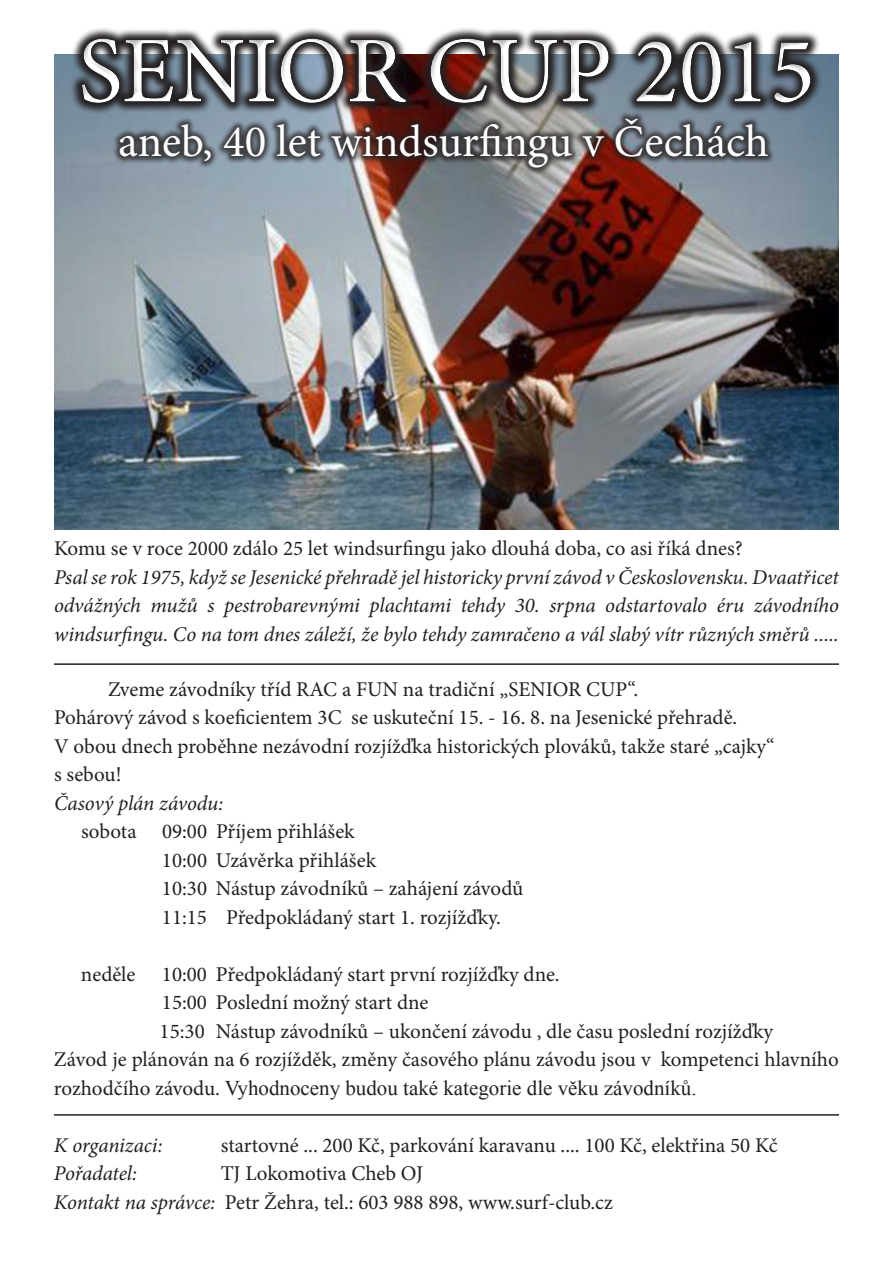
<style>
.page{position:relative;width:893px;height:1263px;background:#fff}
.page>*{position:absolute;margin:0;border:0;box-sizing:border-box;transform-origin:0 0}
.t1{font:94.5px "Minion Pro";color:#fff}
.t2{font:45px "Minion Pro";color:#fff}
.t3{font:21px/28.5px "Minion Pro";color:#231f20}
.t4{font:italic 21px/28.5px "Minion Pro";letter-spacing:-.005em;color:#231f20;text-align:justify}
.t5{font:21px "Times New Roman";color:#231f20}
.s1{font-family:"Minion Pro"}
.s2{font-style:italic}
</style>
<div class="page">
<img style="left:54px;top:54px;width:785px;height:475px">
<svg style="left:70px;top:37px;width:752px;height:78px"></svg>
<div style="left:71px;top:27px;width:746px;height:82px;background:#231f20;opacity:.45"></div>
<hr style="left:54px;top:663px;width:785px;height:2px;background:#231f20">
<hr style="left:54px;top:1114px;width:785px;height:2px;background:#231f20">
<div style="left:112px;top:111px;width:664px;height:65px;background:#231f20;opacity:.75"></div>
<h1 class="t1" style="left:78px;top:8px;width:739px">SENIOR CUP 2015</h1>
<h2 class="t2" style="left:118px;top:112px;width:652px">aneb, 40 let windsurfingu v Čechách</h2>
<p class="t3" style="left:54px;top:534px;width:690px">Komu se v roce 2000 zdálo 25 let windsurfingu jako dlouhá doba, co asi říká dnes?</p>
<p class="t4" style="left:54px;top:563px;width:786px">Psal se rok 1975, když se Jesenické přehradě jel historicky první závod v Československu. Dvaatřicet odvážných mužů s pestrobarevnými plachtami tehdy 30. srpna odstartovalo éru závodního windsurfingu. Co na tom dnes záleží, že bylo tehdy zamračeno a vál slabý vítr různých směrů .....</p>
<p class="t3" style="left:54px;top:675px;width:722px;text-indent:54px">Zveme závodníky tříd RAC a FUN na tradiční „SENIOR CUP“.<br>Pohárový závod s koeficientem 3C se uskuteční 15. - 16. 8. na Jesenické přehradě.<br>V obou dnech proběhne nezávodní rozjížďka historických plováků, takže staré „cajky“ s sebou!</p>
<p class="t4" style="left:54px;top:789px;width:171px">Časový plán závodu:</p>
<p class="t3" style="left:162px;top:817px;width:363px;text-indent:-81px">sobota 09:00 Příjem přihlášek<br>10:00 Uzávěrka přihlášek<br>10:30 Nástup závodníků – zahájení závodů 11:15 Předpokládaný start 1. rozjížďky.</p>
<p class="t3" style="left:81px;top:960px;width:56px">neděle</p>
<p class="t3" style="left:162px;top:960px;width:399px">10:00 Předpokládaný start první rozjížďky dne.</p>
<p class="t3" style="left:162px;top:988px;width:268px">15:00 Poslední možný start dne</p>
<p class="t3" style="left:160px;top:1017px;width:615px">15:30 Nástup závodníků – ukončení závodu , dle času poslední rozjížďky</p>
<p class="t3" style="left:54px;top:1045px;width:786px">Závod je plánován na 6 rozjížděk, změny časového plánu závodu jsou v kompetenci hlavního</p>
<p class="t5" style="left:54px;top:1073px;width:644px"><span class="s1">rozhodčího závodu.</span> Vyhodnoceny budou také kategorie dle věku závodníků.</p>
<p class="t4" style="left:54px;top:1131px;width:110px">K organizaci:</p>
<p class="t3" style="left:221px;top:1131px;width:558px">startovné ... 200 Kč, parkování karavanu .... 100 Kč, elektřina 50 Kč</p>
<p class="t4" style="left:54px;top:1159px;width:85px">Pořadatel:</p>
<p class="t3" style="left:54px;top:1159px;width:560px;text-indent:167px">TJ Lokomotiva Cheb OJ<br><span class="s2">Kontakt na správce:</span> Petr Žehra, tel.: 603 988 898, www.surf-club.cz</p>
</div>
